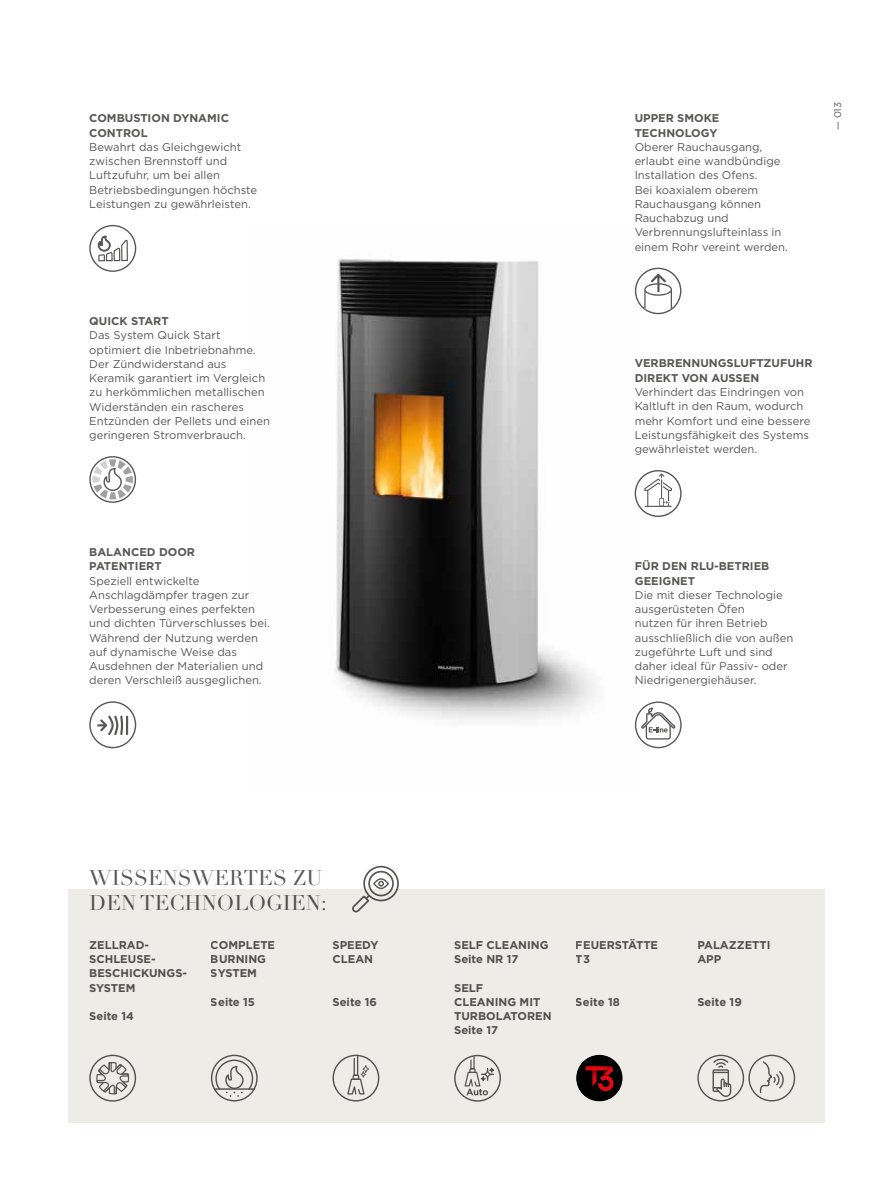
<style>
.page{position:relative;width:893px;height:1191px;background:#fff}
.page>*{position:absolute;margin:0;border:0;box-sizing:border-box;transform-origin:0 0}
.t1{font:21px/25.2px "Didot LT Std";color:#575756}
.t2{font:11.25px/14.2px "Gotham";color:#575756}
.t3{font:700 11.25px/14.2px "Gotham";color:#575756}
.t4{font:9.75px "Gotham";color:#575756}
</style>
<div class="page">
<img style="left:335px;top:259px;width:261px;height:461px">
<div style="left:68px;top:889px;width:757px;height:234px;background:#eeece6"></div>
<svg style="left:352px;top:865px;width:47px;height:47px"></svg>
<svg style="left:635px;top:701px;width:47px;height:47px"></svg>
<svg style="left:635px;top:470px;width:47px;height:47px"></svg>
<svg style="left:89px;top:224px;width:47px;height:48px"></svg>
<svg style="left:635px;top:268px;width:46px;height:46px"></svg>
<svg style="left:89px;top:456px;width:47px;height:47px"></svg>
<svg style="left:89px;top:701px;width:47px;height:47px"></svg>
<svg style="left:211px;top:1054px;width:47px;height:47px"></svg>
<svg style="left:454px;top:1054px;width:47px;height:47px"></svg>
<svg style="left:89px;top:1054px;width:47px;height:47px"></svg>
<svg style="left:333px;top:1054px;width:46px;height:47px"></svg>
<svg style="left:697px;top:1054px;width:98px;height:47px"></svg>
<div style="left:576px;top:1054px;width:46px;height:47px;background:#000;border-radius:50%"></div>
<svg style="left:586px;top:1066px;width:27px;height:25px"></svg>
<p class="t3" style="left:89px;top:111px;width:141px">COMBUSTION DYNAMIC<br>CONTROL</p>
<p class="t2" style="left:89px;top:139px;width:169px">Bewahrt das Gleichgewicht zwischen Brennstoff und<br>Luftzufuhr, um bei allen<br>Betriebsbedingungen höchste<br>Leistungen zu gewährleisten.</p>
<p class="t3" style="left:89px;top:314px;width:81px">QUICK START</p>
<p class="t2" style="left:89px;top:328px;width:182px">Das System Quick Start optimiert die Inbetriebnahme.<br>Der Zündwiderstand aus<br>Keramik garantiert im Vergleich zu herkömmlichen metallischen<br>Widerständen ein rascheres<br>Entzünden der Pellets und einen geringeren Stromverbrauch.</p>
<p class="t3" style="left:89px;top:545px;width:107px">BALANCED DOOR<br>PATENTIERT</p>
<p class="t2" style="left:89px;top:573px;width:182px">Speziell entwickelte<br>Anschlagdämpfer tragen zur<br>Verbesserung eines perfekten und dichten Türverschlusses bei.<br>Während der Nutzung werden auf dynamische Weise das<br>Ausdehnen der Materialien und deren Verschleiß ausgeglichen.</p>
<h1 class="t1" style="left:89px;top:865px;width:239px">WISSENSWERTES ZU<br>DEN TECHNOLOGIEN:</h1>
<p class="t3" style="left:89px;top:937px;width:99px">ZELLRAD-<br>SCHLEUSE-<br>BESCHICKUNGS-<br>SYSTEM</p>
<p class="t3" style="left:89px;top:1009px;width:46px">Seite 14</p>
<p class="t3" style="left:211px;top:937px;width:66px">COMPLETE<br>BURNING<br>SYSTEM</p>
<p class="t3" style="left:211px;top:994px;width:46px">Seite 15</p>
<p class="t3" style="left:333px;top:937px;width:47px">SPEEDY<br>CLEAN</p>
<p class="t3" style="left:333px;top:994px;width:46px">Seite 16</p>
<p class="t3" style="left:635px;top:111px;width:86px">UPPER SMOKE<br>TECHNOLOGY</p>
<p class="t2" style="left:635px;top:139px;width:155px">Oberer Rauchausgang, erlaubt eine wandbündige<br>Installation des Ofens.<br>Bei koaxialem oberem<br>Rauchausgang können<br>Rauchabzug und<br>Verbrennungslufteinlass in einem Rohr vereint werden.</p>
<p class="t4" style="left:831px;top:130px;width:30px;rotate:-90deg">— 013</p>
<p class="t3" style="left:635px;top:356px;width:179px">VERBRENNUNGSLUFTZUFUHR<br>DIREKT VON AUSSEN</p>
<p class="t2" style="left:635px;top:385px;width:177px">Verhindert das Eindringen von<br>Kaltluft in den Raum, wodurch mehr Komfort und eine bessere<br>Leistungsfähigkeit des Systems gewährleistet werden.</p>
<p class="t3" style="left:635px;top:559px;width:136px">FÜR DEN RLU-BETRIEB<br>GEEIGNET</p>
<p class="t2" style="left:635px;top:587px;width:160px">Die mit dieser Technologie ausgerüsteten Öfen<br>nutzen für ihren Betrieb ausschließlich die von außen zugeführte Luft und sind daher ideal für Passiv- oder<br>Niedrigenergiehäuser.</p>
<p class="t3" style="left:454px;top:937px;width:96px">SELF CLEANING<br>Seite NR 17</p>
<p class="t3" style="left:454px;top:980px;width:99px">SELF<br>CLEANING MIT<br>TURBOLATOREN<br>Seite 17</p>
<p class="t3" style="left:576px;top:937px;width:84px">FEUERSTÄTTE<br>T3</p>
<p class="t3" style="left:576px;top:994px;width:46px">Seite 18</p>
<p class="t3" style="left:697px;top:937px;width:75px">PALAZZETTI<br>APP</p>
<p class="t3" style="left:697px;top:994px;width:46px">Seite 19</p>
</div>
